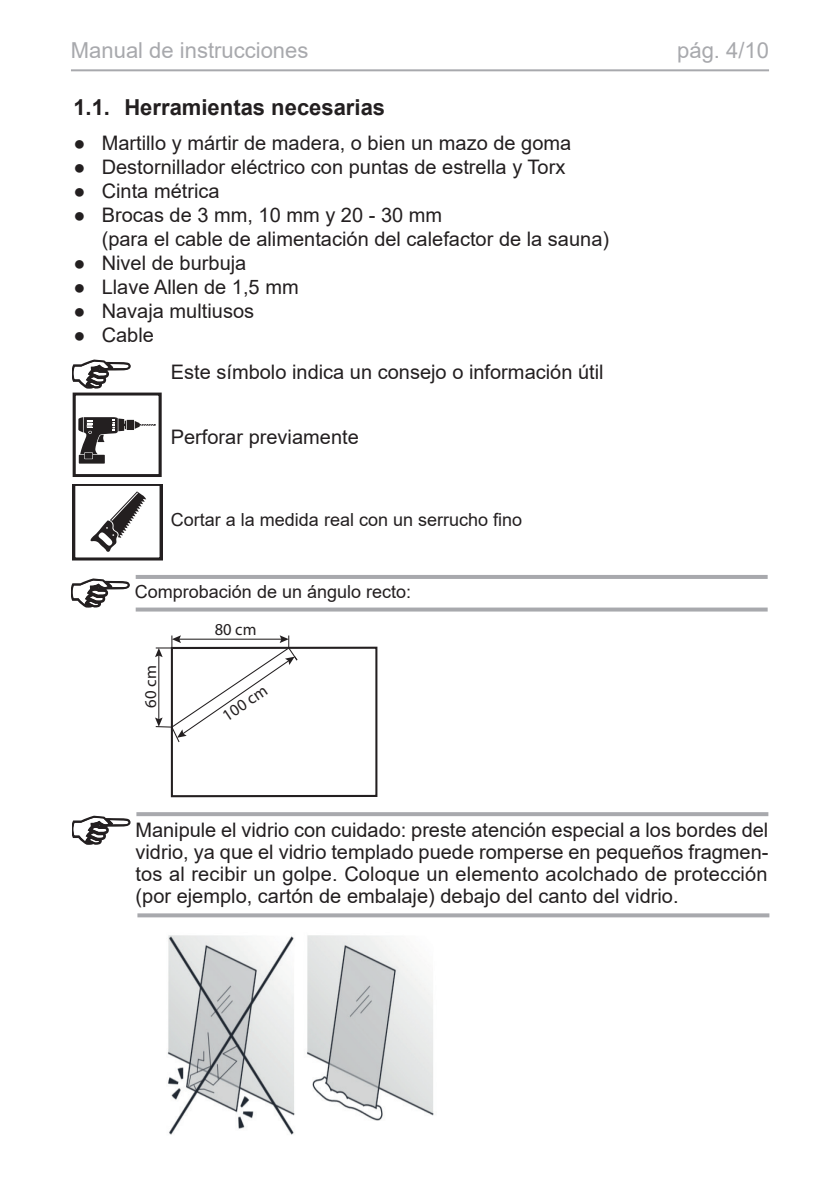
<style>
.page{position:relative;width:840px;height:1191px;background:#fff}
.page>*{position:absolute;margin:0;border:0;box-sizing:border-box;transform-origin:0 0}
.t1{font:22px "Arial";color:#a8a9ad}
.t2{font:700 22px "Arial";color:#231f20}
.t3{font:20px/22px "Arial";color:#231f20;text-align:justify}
.t4{font:18px "Arial";color:#231f20}
.t5{font:16.8px "Myriad Pro";color:#231f20}
.t6{font:16.6px "Myriad Pro";color:#231f20}
.t7{font:16.4px "Myriad Pro";color:#231f20}
</style>
<div class="page">
<hr style="left:71px;top:69px;width:697px;height:2px;background:#a8a9ad">
<div style="left:171px;top:646px;width:206px;height:151px;border:2px solid #231f20"></div>
<svg style="left:155px;top:635px;width:143px;height:108px"></svg>
<svg style="left:72px;top:484px;width:90px;height:76px"></svg>
<div style="left:73px;top:392px;width:88px;height:85px;border:3px solid #231f20"></div>
<svg style="left:78px;top:417px;width:78px;height:46px"></svg>
<hr style="left:136px;top:575px;width:631px;height:4px;background:#a8a9ad">
<svg style="left:136px;top:607px;width:631px;height:4px;fill:#a8a9ad"></svg>
<svg style="left:72px;top:359px;width:59px;height:30px"></svg>
<svg style="left:72px;top:578px;width:58px;height:29px"></svg>
<svg style="left:136px;top:812px;width:632px;height:4px;fill:#a8a9ad"></svg>
<svg style="left:137px;top:913px;width:632px;height:4px;fill:#a8a9ad"></svg>
<svg style="left:72px;top:815px;width:59px;height:30px"></svg>
<img style="left:167px;top:935px;width:267px;height:200px">
<p class="t1" style="left:71px;top:35px;width:239px">Manual de instrucciones</p>
<p class="t1" style="left:676px;top:35px;width:93px">pág. 4/10</p>
<p class="t2" style="left:73px;top:92px;width:313px">1.1. Herramientas necesarias</p>
<p class="t3" style="left:73px;top:132px;width:499px">● Martillo y mártir de madera, o bien un mazo de goma</p>
<p class="t3" style="left:73px;top:156px;width:493px">● Destornillador eléctrico con puntas de estrella y Torx</p>
<p class="t3" style="left:73px;top:180px;width:148px">● Cinta métrica</p>
<p class="t3" style="left:102px;top:203px;width:508px;line-height:24px;text-indent:-28px">● Brocas de 3 mm, 10 mm y 20 - 30 mm<br>(para el cable de alimentación del calefactor de la sauna)</p>
<p class="t3" style="left:73px;top:252px;width:174px">● Nivel de burbuja</p>
<p class="t3" style="left:73px;top:276px;width:227px">● Llave Allen de 1,5 mm</p>
<p class="t3" style="left:73px;top:300px;width:182px">● Navaja multiusos</p>
<p class="t3" style="left:73px;top:324px;width:82px">● Cable</p>
<p class="t3" style="left:171px;top:361px;width:434px">Este símbolo indica un consejo o información útil</p>
<p class="t3" style="left:171px;top:426px;width:189px">Perforar previamente</p>
<p class="t4" style="left:171px;top:507px;width:353px">Cortar a la medida real con un serrucho fino</p>
<p class="t4" style="left:135px;top:579px;width:278px">Comprobación de un ángulo recto:</p>
<p class="t7" style="left:140px;top:707px;width:44px;rotate:-90deg">60 cm</p>
<p class="t5" style="left:215px;top:619px;width:43px">80 cm</p>
<p class="t6" style="left:218px;top:708px;width:52px;rotate:-34deg">100 cm</p>
<p class="t3" style="left:135px;top:818px;width:634px">Manipule el vidrio con cuidado: preste atención especial a los bordes del vidrio, ya que el vidrio templado puede romperse en pequeños fragmen&shy;tos al recibir un golpe. Coloque un elemento acolchado de protección (por ejemplo, cartón de embalaje) debajo del canto del vidrio.</p>
</div>
